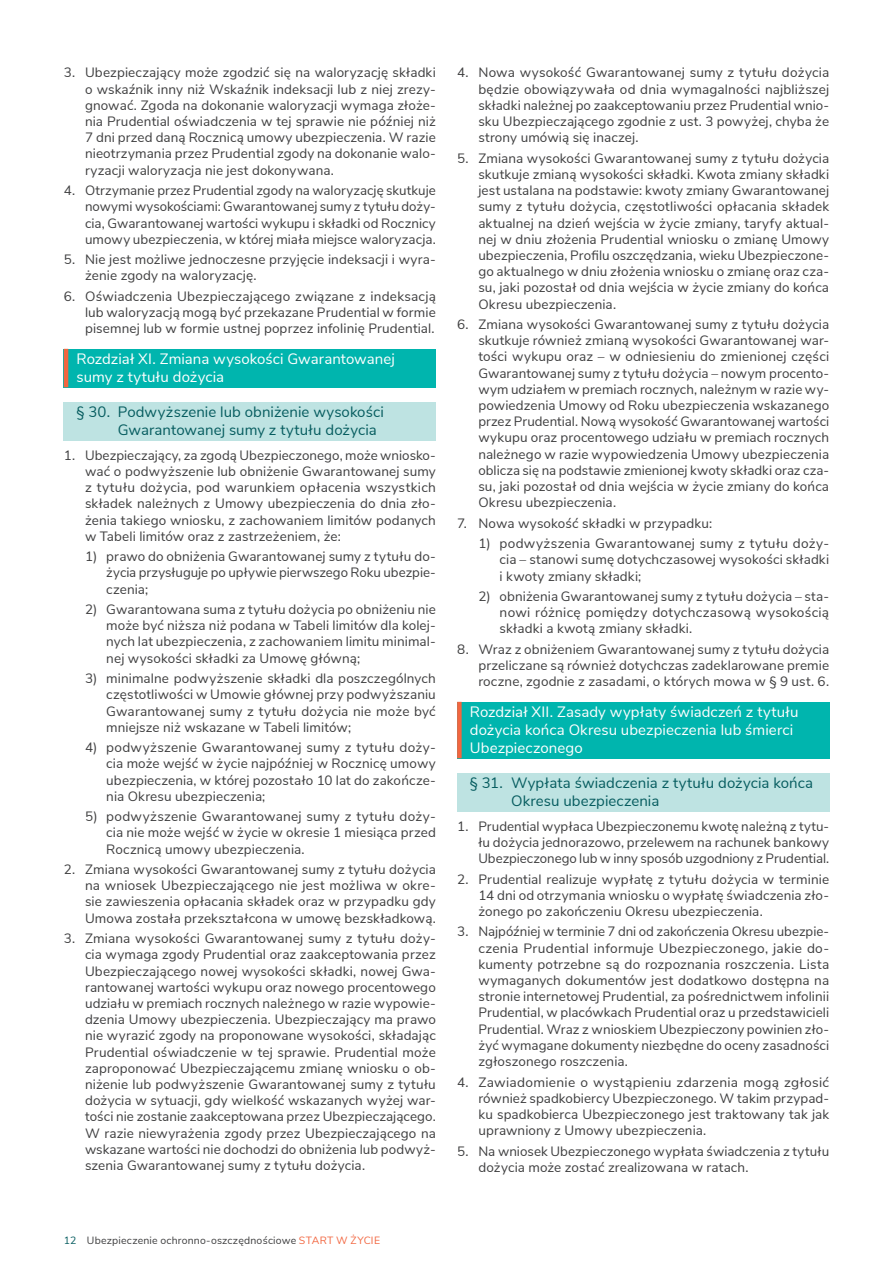
<style>
.page{position:relative;width:893px;height:1263px;background:#fff}
.page>*{position:absolute;margin:0;border:0;box-sizing:border-box;transform-origin:0 0}
.rozdział{font:15px/18px "Nunito Sans";letter-spacing:.005em;color:#fff}
.t1{font:15px/18px "Nunito Sans";letter-spacing:.005em;color:#065c5f}
.t2{font:13.5px/16.2px "Nunito Sans";letter-spacing:.005em;color:#3e3e3f;text-align:justify}
.t3{font:10.5px "Nunito Sans";letter-spacing:.02em;color:#3e3e3f}
.s1{color:#065c5f}
.s2{color:#f26640}
</style>
<div class="page">
<div style="left:64px;top:349px;width:372px;height:38px;background:#00b5ae"></div>
<hr style="left:64px;top:349px;width:4px;height:38px;background:#f26640">
<div style="left:64px;top:402px;width:372px;height:38px;background:#bee3e2"></div>
<div style="left:457px;top:702px;width:372px;height:56px;background:#00b5ae"></div>
<div style="left:457px;top:702px;width:5px;height:56px;background:#f26640"></div>
<div style="left:457px;top:773px;width:372px;height:38px;background:#bee3e2"></div>
<p class="t2" style="left:85px;top:64px;width:352px;text-indent:-21px">3. Ubezpieczający może zgodzić się na waloryzację składki o wskaźnik inny niż Wskaźnik indeksacji lub z niej zrezy&shy;gnować. Zgoda na dokonanie waloryzacji wymaga złoże&shy;nia Prudential oświadczenia w tej sprawie nie później niż 7 dni przed daną Rocznicą umowy ubezpieczenia. W razie nieotrzymania przez Prudential zgody na dokonanie walo&shy;ryzacji waloryzacja nie jest dokonywana.</p>
<p class="t2" style="left:85px;top:181px;width:352px;text-indent:-21px">4. Otrzymanie przez Prudential zgody na waloryzację skutkuje nowymi wysokościami: Gwarantowanej sumy z tytułu doży&shy;cia, Gwarantowanej wartości wykupu i składki od Rocznicy umowy ubezpieczenia, w której miała miejsce waloryzacja.</p>
<p class="t2" style="left:85px;top:251px;width:352px;text-indent:-21px">5. Nie jest możliwe jednoczesne przyjęcie indeksacji i wyra&shy;żenie zgody na waloryzację.</p>
<p class="t2" style="left:85px;top:287px;width:352px;text-indent:-21px">6. Oświadczenia Ubezpieczającego związane z indeksacją lub waloryzacją mogą być przekazane Prudential w formie pisemnej lub w formie ustnej poprzez infolinię Prudential.</p>
<p class="rozdział" style="left:77px;top:349px;width:320px">Rozdział XI. Zmiana wysokości Gwarantowanej sumy z tytułu dożycia</p>
<p class="t1" style="left:118px;top:402px;width:268px;text-indent:-41px">§ 30. Podwyższenie lub obniżenie wysokości<br>Gwarantowanej sumy z tytułu dożycia</p>
<p class="t2" style="left:85px;top:446px;width:352px;text-indent:-21px">1. Ubezpieczający, za zgodą Ubezpieczonego, może wniosko&shy;wać o podwyższenie lub obniżenie Gwarantowanej sumy z tytułu dożycia, pod warunkiem opłacenia wszystkich składek należnych z Umowy ubezpieczenia do dnia zło&shy;żenia takiego wniosku, z zachowaniem limitów podanych w Tabeli limitów oraz z zastrzeżeniem, że:</p>
<p class="t2" style="left:106px;top:547px;width:331px;text-indent:-21px">1) prawo do obniżenia Gwarantowanej sumy z tytułu do&shy;życia przysługuje po upływie pierwszego Roku ubezpie&shy;czenia;</p>
<p class="t2" style="left:106px;top:600px;width:331px;text-indent:-21px">2) Gwarantowana suma z tytułu dożycia po obniżeniu nie może być niższa niż podana w Tabeli limitów dla kolej&shy;nych lat ubezpieczenia, z zachowaniem limitu minimal&shy;nej wysokości składki za Umowę główną;</p>
<p class="t2" style="left:106px;top:669px;width:331px;text-indent:-21px">3) minimalne podwyższenie składki dla poszczególnych częstotliwości w Umowie głównej przy podwyższaniu Gwarantowanej sumy z tytułu dożycia nie może być mniejsze niż wskazane w Tabeli limitów;</p>
<p class="t2" style="left:106px;top:738px;width:331px;text-indent:-21px">4) podwyższenie Gwarantowanej sumy z tytułu doży&shy;cia może wejść w życie najpóźniej w Rocznicę umowy ubezpieczenia, w której pozostało 10 lat do zakończe&shy;nia Okresu ubezpieczenia;</p>
<p class="t2" style="left:106px;top:807px;width:331px;text-indent:-21px">5) podwyższenie Gwarantowanej sumy z tytułu doży&shy;cia nie może wejść w życie w okresie 1 miesiąca przed Rocznicą umowy ubezpieczenia.</p>
<p class="t2" style="left:85px;top:860px;width:352px;text-indent:-21px">2. Zmiana wysokości Gwarantowanej sumy z tytułu dożycia na wniosek Ubezpieczającego nie jest możliwa w okre&shy;sie zawieszenia opłacania składek oraz w przypadku gdy Umowa została przekształcona w umowę bezskładkową.</p>
<p class="t2" style="left:85px;top:929px;width:352px;text-indent:-21px">3. Zmiana wysokości Gwarantowanej sumy z tytułu doży&shy;cia wymaga zgody Prudential oraz zaakceptowania przez Ubezpieczającego nowej wysokości składki, nowej Gwa&shy;rantowanej wartości wykupu oraz nowego procentowego udziału w premiach rocznych należnego w razie wypowie&shy;dzenia Umowy ubezpieczenia. Ubezpieczający ma prawo nie wyrazić zgody na proponowane wysokości, składając Prudential oświadczenie w tej sprawie. Prudential może zaproponować Ubezpieczającemu zmianę wniosku o ob&shy;niżenie lub podwyższenie Gwarantowanej sumy z tytułu dożycia w sytuacji, gdy wielkość wskazanych wyżej war&shy;tości nie zostanie zaakceptowana przez Ubezpieczającego.<br>W razie niewyrażenia zgody przez Ubezpieczającego na wskazane wartości nie dochodzi do obniżenia lub podwyż&shy;szenia Gwarantowanej sumy z tytułu dożycia.</p>
<p class="t2" style="left:478px;top:64px;width:352px;text-indent:-21px">4. Nowa wysokość Gwarantowanej sumy z tytułu dożycia będzie obowiązywała od dnia wymagalności najbliższej składki należnej po zaakceptowaniu przez Prudential wnio&shy;sku Ubezpieczającego zgodnie z ust. 3 powyżej, chyba że strony umówią się inaczej.</p>
<p class="t2" style="left:478px;top:149px;width:352px;text-indent:-21px">5. Zmiana wysokości Gwarantowanej sumy z tytułu dożycia skutkuje zmianą wysokości składki. Kwota zmiany składki jest ustalana na podstawie: kwoty zmiany Gwarantowanej sumy z tytułu dożycia, częstotliwości opłacania składek aktualnej na dzień wejścia w życie zmiany, taryfy aktual&shy;nej w dniu złożenia Prudential wniosku o zmianę Umowy ubezpieczenia, Profilu oszczędzania, wieku Ubezpieczone&shy;go aktualnego w dniu złożenia wniosku o zmianę oraz cza&shy;su, jaki pozostał od dnia wejścia w życie zmiany do końca Okresu ubezpieczenia.</p>
<p class="t2" style="left:478px;top:315px;width:352px;text-indent:-21px">6. Zmiana wysokości Gwarantowanej sumy z tytułu dożycia skutkuje również zmianą wysokości Gwarantowanej war&shy;tości wykupu oraz – w odniesieniu do zmienionej części Gwarantowanej sumy z tytułu dożycia – nowym procento&shy;wym udziałem w premiach rocznych, należnym w razie wy&shy;powiedzenia Umowy od Roku ubezpieczenia wskazanego przez Prudential. Nową wysokość Gwarantowanej wartości wykupu oraz procentowego udziału w premiach rocznych należnego w razie wypowiedzenia Umowy ubezpieczenia oblicza się na podstawie zmienionej kwoty składki oraz cza&shy;su, jaki pozostał od dnia wejścia w życie zmiany do końca Okresu ubezpieczenia.</p>
<p class="t2" style="left:457px;top:514px;width:257px">7. Nowa wysokość składki w przypadku:</p>
<p class="t2" style="left:500px;top:534px;width:331px;text-indent:-21px">1) podwyższenia Gwarantowanej sumy z tytułu doży&shy;cia – stanowi sumę dotychczasowej wysokości składki i kwoty zmiany składki;</p>
<p class="t2" style="left:500px;top:587px;width:331px;text-indent:-21px">2) obniżenia Gwarantowanej sumy z tytułu dożycia – sta&shy;nowi różnicę pomiędzy dotychczasową wysokością składki a kwotą zmiany składki.</p>
<p class="t2" style="left:478px;top:640px;width:352px;text-indent:-21px">8. Wraz z obniżeniem Gwarantowanej sumy z tytułu dożycia przeliczane są również dotychczas zadeklarowane premie roczne, zgodnie z zasadami, o których mowa w § 9 ust. 6.</p>
<p class="rozdział" style="left:470px;top:702px;width:330px">Rozdział XII. Zasady wypłaty świadczeń z tytułu dożycia końca Okresu ubezpieczenia lub śmierci<br>Ubezpieczonego</p>
<p class="t1" style="left:511px;top:773px;width:304px;text-indent:-41px">§ 31. Wypłata świadczenia z tytułu dożycia końca<br>Okresu ubezpieczenia</p>
<p class="t2" style="left:478px;top:817px;width:352px;text-indent:-21px">1. Prudential wypłaca Ubezpieczonemu kwotę należną z tytu&shy;łu dożycia jednorazowo, przelewem na rachunek bankowy Ubezpieczonego lub w inny sposób uzgodniony z Prudential.</p>
<p class="t2" style="left:478px;top:870px;width:352px;text-indent:-21px">2. Prudential realizuje wypłatę z tytułu dożycia w terminie 14 dni od otrzymania wniosku o wypłatę świadczenia zło&shy;żonego po zakończeniu Okresu ubezpieczenia.</p>
<p class="t2" style="left:478px;top:923px;width:352px;text-indent:-21px">3. Najpóźniej w terminie 7 dni od zakończenia Okresu ubezpie&shy;czenia Prudential informuje Ubezpieczonego, jakie do&shy;kumenty potrzebne są do rozpoznania roszczenia. Lista wymaganych dokumentów jest dodatkowo dostępna na stronie internetowej Prudential, za pośrednictwem infolinii Prudential, w placówkach Prudential oraz u przedstawicieli Prudential. Wraz z wnioskiem Ubezpieczony powinien zło&shy;żyć wymagane dokumenty niezbędne do oceny zasadności zgłoszonego roszczenia.</p>
<p class="t2" style="left:478px;top:1073px;width:352px;text-indent:-21px">4. Zawiadomienie o wystąpieniu zdarzenia mogą zgłosić również spadkobiercy Ubezpieczonego. W takim przypad&shy;ku spadkobierca Ubezpieczonego jest traktowany tak jak uprawniony z Umowy ubezpieczenia.</p>
<p class="t2" style="left:478px;top:1142px;width:352px;text-indent:-21px">5. Na wniosek Ubezpieczonego wypłata świadczenia z tytułu dożycia może zostać zrealizowana w ratach.</p>
<p class="t3" style="left:64px;top:1232px;width:318px"><span class="s1">12</span> Ubezpieczenie ochronno-oszczędnościowe <span class="s2">START W ŻYCIE</span></p>
</div>
